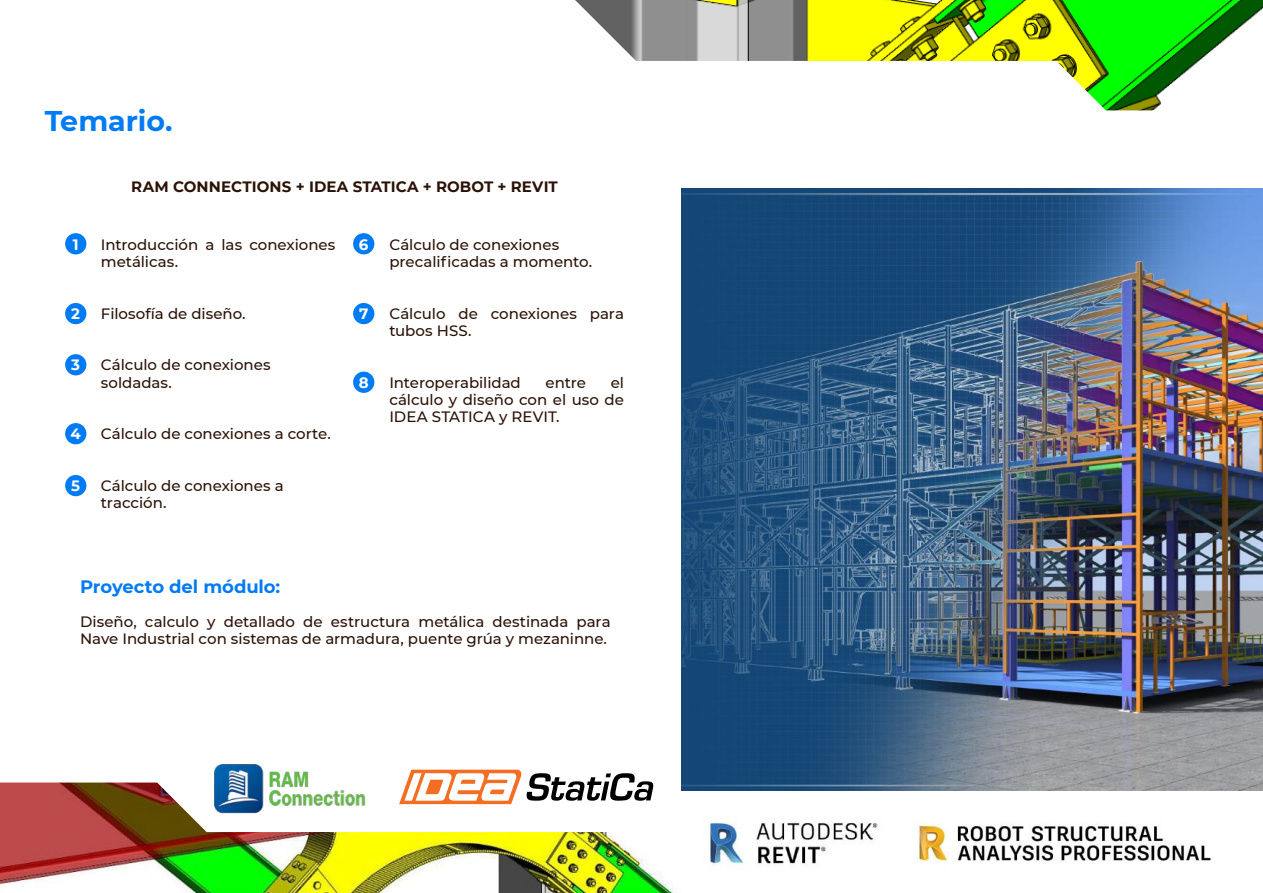
<style>
.page{position:relative;width:1263px;height:893px;background:#fff}
.page>*{position:absolute;margin:0;border:0;box-sizing:border-box;transform-origin:0 0}
.t1{font:700 28.5px "Montserrat";color:#007bf4}
.t2{font:700 18px "Montserrat";letter-spacing:-.01em;color:#007bf4}
.t3{font:500 15px/17.2px "Montserrat";color:#2b1206}
.t4{font:700 15px "Montserrat";letter-spacing:.005em;color:#2b1206}
.t5{font:700 15px "Montserrat";color:#fff}
</style>
<div class="page">
<img style="left:0;top:782px;width:688px;height:111px">
<img style="left:575px;top:0;width:688px;height:110px">
<div style="left:65px;top:475px;width:21px;height:21px;background:#007bf4;border-radius:50%"></div>
<div style="left:65px;top:423px;width:21px;height:21px;background:#007bf4;border-radius:50%"></div>
<div style="left:65px;top:354px;width:21px;height:21px;background:#007bf4;border-radius:50%"></div>
<div style="left:65px;top:303px;width:21px;height:21px;background:#007bf4;border-radius:50%"></div>
<div style="left:65px;top:233px;width:21px;height:21px;background:#007bf4;border-radius:50%"></div>
<div style="left:353px;top:372px;width:21px;height:21px;background:#007bf4;border-radius:50%"></div>
<div style="left:353px;top:303px;width:21px;height:21px;background:#007bf4;border-radius:50%"></div>
<div style="left:353px;top:233px;width:21px;height:21px;background:#007bf4;border-radius:50%"></div>
<img style="left:682px;top:188px;width:581px;height:602px">
<img style="left:916px;top:824px;width:295px;height:38px">
<img style="left:708px;top:816px;width:170px;height:50px">
<svg style="left:399px;top:770px;width:255px;height:34px"></svg>
<img style="left:213px;top:764px;width:155px;height:51px">
<h1 class="t1" style="left:45px;top:100px;width:129px">Temario.</h1>
<p class="t4" style="left:131px;top:176px;width:428px">RAM CONNECTIONS + IDEA STATICA + ROBOT + REVIT</p>
<p class="t5" style="left:73px;top:233px;width:7px">1</p>
<p class="t5" style="left:71px;top:302px;width:10px">2</p>
<p class="t3" style="left:101px;top:235px;width:236px">Introducción a las conexiones metálicas.</p>
<p class="t3" style="left:101px;top:304px;width:146px">Filosofía de diseño.</p>
<p class="t5" style="left:359px;top:233px;width:11px">6</p>
<p class="t5" style="left:359px;top:302px;width:11px">7</p>
<p class="t3" style="left:389px;top:235px;width:204px">Cálculo de conexiones precalificadas a momento.</p>
<p class="t3" style="left:389px;top:304px;width:236px">Cálculo de conexiones para tubos HSS.</p>
<p class="t5" style="left:71px;top:354px;width:10px">3</p>
<p class="t3" style="left:101px;top:356px;width:171px">Cálculo de conexiones soldadas.</p>
<p class="t5" style="left:359px;top:371px;width:11px">8</p>
<p class="t3" style="left:389px;top:373px;width:133px">Interoperabilidad</p>
<p class="t3" style="left:546px;top:373px;width:42px">entre</p>
<p class="t3" style="left:389px;top:373px;width:236px;text-align:justify;text-indent:221px">el cálculo y diseño con el uso de IDEA STATICA y REVIT.</p>
<p class="t5" style="left:70px;top:423px;width:12px">4</p>
<p class="t3" style="left:101px;top:425px;width:231px">Cálculo de conexiones a corte.</p>
<p class="t5" style="left:71px;top:475px;width:10px">5</p>
<p class="t3" style="left:101px;top:476px;width:184px">Cálculo de conexiones a tracción.</p>
<p class="t2" style="left:80px;top:573px;width:202px">Proyecto del módulo:</p>
<p class="t3" style="left:80px;top:613px;width:532px">Diseño, calculo y detallado de estructura metálica destinada para<br>Nave Industrial con sistemas de armadura, puente grúa y mezaninne.</p>
</div>
